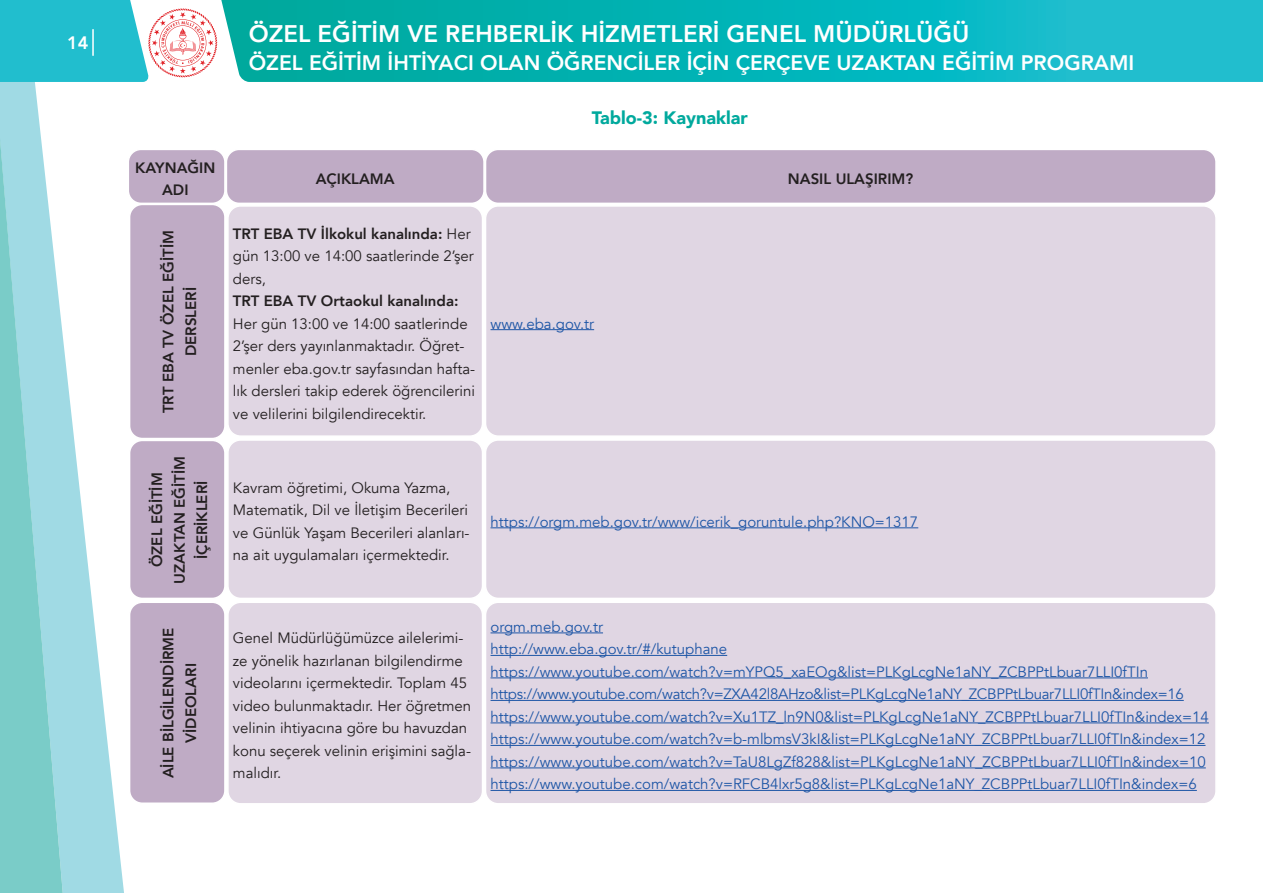
<style>
.page{position:relative;width:1263px;height:893px;background:#fff}
.page>*{position:absolute;margin:0;border:0;box-sizing:border-box;transform-origin:0 0}
.t1{font:800 24px "Avenir";color:#fff}
.t2{font:800 21px "Avenir";color:#fff}
.t3{font:900 18px "Avenir";color:#00a99d}
.t4{font:800 18px "Avenir";color:#fff}
.t5{font:15px/22.5px "Avenir";color:#1e56a6}
.t6{font:15px/22.5px "Avenir";color:#231f20}
.t7{font:800 15px/22.5px "Avenir";color:#231f20;text-align:center}
.s1{font-weight:800}
</style>
<div class="page">
<svg style="left:64px;top:348px;width:60px;height:545px;fill:#a0dae4"></svg>
<svg style="left:0;top:82px;width:64px;height:811px;background:#94d5d8"></svg>
<svg style="left:217px;top:0;width:1046px;height:82px;background:#0bb5b9"></svg>
<svg style="left:0;top:0;width:217px;height:82px"></svg>
<hr style="left:92px;top:30px;width:2px;height:25px;background:#fff">
<div style="left:485px;top:149px;width:731px;height:54px;background:#bfabc5;border-radius:13px"></div>
<div style="left:485px;top:149px;width:732px;height:55px;border:2px solid #fff;border-radius:13px"></div>
<div style="left:226px;top:149px;width:258px;height:54px;background:#bfabc5;border-radius:13px"></div>
<div style="left:226px;top:149px;width:259px;height:55px;border:2px solid #fff;border-radius:13px"></div>
<div style="left:128px;top:149px;width:97px;height:54px;background:#bfabc5;border-radius:13px"></div>
<div style="left:128px;top:149px;width:98px;height:55px;border:2px solid #fff;border-radius:13px"></div>
<div style="left:130px;top:204px;width:95px;height:234px;background:#bfabc5;border-radius:13px"></div>
<div style="left:129px;top:204px;width:97px;height:235px;border:2px solid #fff;border-radius:13px"></div>
<div style="left:130px;top:440px;width:95px;height:158px;background:#bfabc5;border-radius:13px"></div>
<div style="left:129px;top:440px;width:97px;height:159px;border:2px solid #fff;border-radius:13px"></div>
<div style="left:130px;top:602px;width:95px;height:201px;background:#bfabc5;border-radius:13px"></div>
<div style="left:129px;top:601px;width:97px;height:203px;border:2px solid #fff;border-radius:13px"></div>
<div style="left:228px;top:206px;width:254px;height:230px;background:#e0d6e3;border-radius:13px"></div>
<div style="left:227px;top:205px;width:256px;height:232px;border:2px solid #fff;border-radius:13px"></div>
<div style="left:228px;top:440px;width:254px;height:158px;background:#e0d6e3;border-radius:13px"></div>
<div style="left:227px;top:439px;width:256px;height:160px;border:2px solid #fff;border-radius:13px"></div>
<div style="left:228px;top:602px;width:254px;height:202px;background:#e0d6e3;border-radius:13px"></div>
<div style="left:227px;top:601px;width:256px;height:203px;border:2px solid #fff;border-radius:13px"></div>
<div style="left:485px;top:206px;width:731px;height:230px;background:#e0d6e3;border-radius:13px"></div>
<hr style="left:490px;top:329px;width:104px;height:1px;background:#1e56a6">
<div style="left:485px;top:205px;width:732px;height:232px;border:2px solid #fff;border-radius:13px"></div>
<div style="left:485px;top:440px;width:731px;height:158px;background:#e0d6e3;border-radius:13px"></div>
<hr style="left:490px;top:527px;width:428px;height:1px;background:#1e56a6">
<div style="left:485px;top:439px;width:732px;height:160px;border:2px solid #fff;border-radius:13px"></div>
<div style="left:485px;top:602px;width:731px;height:202px;background:#e0d6e3;border-radius:13px"></div>
<hr style="left:490px;top:632px;width:113px;height:1px;background:#1e56a6">
<hr style="left:490px;top:655px;width:237px;height:1px;background:#1e56a6">
<hr style="left:490px;top:677px;width:658px;height:1px;background:#1e56a6">
<hr style="left:490px;top:700px;width:694px;height:1px;background:#1e56a6">
<hr style="left:490px;top:722px;width:719px;height:1px;background:#1e56a6">
<hr style="left:490px;top:745px;width:715px;height:1px;background:#1e56a6">
<hr style="left:490px;top:767px;width:716px;height:1px;background:#1e56a6">
<hr style="left:490px;top:790px;width:707px;height:1px;background:#1e56a6">
<div style="left:485px;top:601px;width:732px;height:203px;border:2px solid #fff;border-radius:13px"></div>
<p class="t4" style="left:67px;top:29px;width:23px">14</p>
<p class="t7" style="left:135px;top:156px;width:81px">KAYNAĞIN<br>ADI</p>
<p class="t7" style="left:157px;top:413px;width:184px;rotate:-90deg">TRT EBA TV ÖZEL EĞİTİM<br>DERSLERİ</p>
<p class="t7" style="left:146px;top:583px;width:129px;rotate:-90deg">ÖZEL EĞİTİM<br>UZAKTAN EĞİTİM<br>İÇERİKLERİ</p>
<p class="t7" style="left:157px;top:778px;width:152px;rotate:-90deg">AİLE BİLGİLENDİRME<br>VİDEOLARI</p>
<h1 class="t1" style="left:249px;top:15px;width:722px">ÖZEL EĞİTİM VE REHBERLİK HİZMETLERİ GENEL MÜDÜRLÜĞÜ</h1>
<h2 class="t2" style="left:249px;top:46px;width:887px">ÖZEL EĞİTİM İHTİYACI OLAN ÖĞRENCİLER İÇİN ÇERÇEVE UZAKTAN EĞİTİM PROGRAMI</h2>
<p class="t3" style="left:592px;top:103px;width:158px">Tablo-3: Kaynaklar</p>
<p class="t7" style="left:316px;top:167px;width:80px">AÇIKLAMA</p>
<p class="t7" style="left:788px;top:167px;width:127px">NASIL ULAŞIRIM?</p>
<p class="t6" style="left:233px;top:222px;width:242px"><span class="s1">TRT EBA TV İlkokul kanalında:</span> Her gün 13:00 ve 14:00 saatlerinde 2’şer ders,</p>
<p class="t7" style="left:233px;top:290px;width:227px">TRT EBA TV Ortaokul kanalında:</p>
<p class="t6" style="left:233px;top:312px;width:244px">Her gün 13:00 ve 14:00 saatlerinde 2’şer ders yayınlanmaktadır. Öğret&shy;menler eba.gov.tr sayfasından hafta&shy;lık dersleri takip ederek öğrencilerini ve velilerini bilgilendirecektir.</p>
<p class="t5" style="left:490px;top:312px;width:105px">www.eba.gov.tr</p>
<p class="t6" style="left:233px;top:477px;width:238px">Kavram öğretimi, Okuma Yazma, Matematik, Dil ve İletişim Becerileri ve Günlük Yaşam Becerileri alanları&shy;na ait uygulamaları içermektedir.</p>
<p class="t5" style="left:490px;top:511px;width:429px">https://orgm.meb.gov.tr/www/icerik_goruntule.php?KNO=1317</p>
<p class="t6" style="left:233px;top:627px;width:240px">Genel Müdürlüğümüzce ailelerimi&shy;ze yönelik hazırlanan bilgilendirme videolarını içermektedir. Toplam 45 video bulunmaktadır. Her öğretmen velinin ihtiyacına göre bu havuzdan konu seçerek velinin erişimini sağla&shy;malıdır.</p>
<p class="t5" style="left:490px;top:616px;width:720px">orgm.meb.gov.tr<br>http://www.eba.gov.tr/#/kutuphane https://www.youtube.com/watch?v=mYPQ5_xaEOg&amp;list=PLKgLcgNe1aNY_ZCBPPtLbuar7LLI0fTIn https://www.youtube.com/watch?v=ZXA42l8AHzo&amp;list=PLKgLcgNe1aNY_ZCBPPtLbuar7LLI0fTIn&amp;index=16 https://www.youtube.com/watch?v=Xu1TZ_ln9N0&amp;list=PLKgLcgNe1aNY_ZCBPPtLbuar7LLI0fTIn&amp;index=14 https://www.youtube.com/watch?v=b-mlbmsV3kI&amp;list=PLKgLcgNe1aNY_ZCBPPtLbuar7LLI0fTIn&amp;index=12 https://www.youtube.com/watch?v=TaU8LgZf828&amp;list=PLKgLcgNe1aNY_ZCBPPtLbuar7LLI0fTIn&amp;index=10 https://www.youtube.com/watch?v=RFCB4lxr5g8&amp;list=PLKgLcgNe1aNY_ZCBPPtLbuar7LLI0fTIn&amp;index=6</p>
</div>
